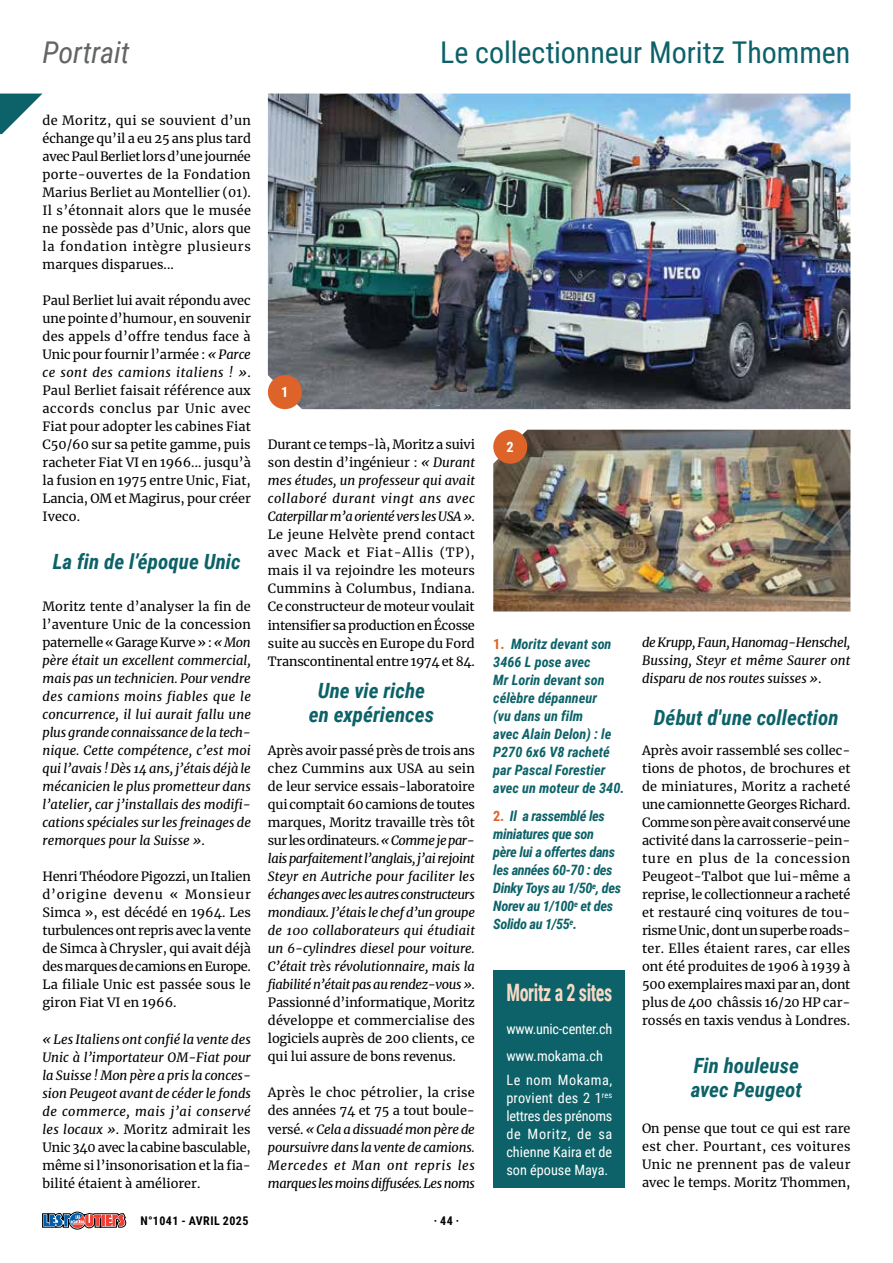
<style>
.page{position:relative;width:893px;height:1263px;background:#fff}
.page>*{position:absolute;margin:0;border:0;box-sizing:border-box;transform-origin:0 0}
.t1{font:30px "Roboto Condensed";color:#0c6268}
.t2{font:italic 30px "Roboto Condensed";letter-spacing:-.005em;color:#636466}
.t3{font:700 24px "Roboto Condensed";letter-spacing:-.02em;color:#f7dac6;scale:.75 1}
.t4{font:italic 700 21px/24px "Roboto Condensed";color:#0c6268;text-align:center}
.t5{font:italic 700 14.25px/18px "Roboto Condensed";letter-spacing:-.005em;color:#0c6268}
.t6{font:italic 700 14.25px/18px "Roboto Condensed";letter-spacing:-.025em;color:#0c6268}
.t7{font:14.25px/18px "Roboto Condensed";color:#fff}
.t8{font:700 14.25px "Roboto Condensed";color:#fff}
.t9{font:12.75px/18px "Merriweather";color:#000;text-align:justify}
.t10{font:italic 12.75px/18px "Merriweather";letter-spacing:-.005em;color:#000;text-align:justify}
.t11{font:700 12px "Roboto Condensed";letter-spacing:.035em;color:#000}
.s1{font-style:italic}
.s2{font-style:normal}
.s3{font-style:normal;color:#de6328}
</style>
<div class="page">
<div style="left:494px;top:971px;width:131px;height:217px;background:#0c6268"></div>
<img style="left:493px;top:430px;width:357px;height:181px">
<img style="left:268px;top:94px;width:582px;height:315px">
<div style="left:268px;top:375px;width:34px;height:34px;background:#de6328;border-radius:50%"></div>
<div style="left:493px;top:430px;width:34px;height:34px;background:#de6328;border-radius:50%"></div>
<svg style="left:42px;top:1212px;width:84px;height:17px"></svg>
<svg style="left:0;top:94px;width:42px;height:40px"></svg>
<h1 class="t2" style="left:43px;top:31px;width:89px">Portrait</h1>
<h1 class="t1" style="left:440px;top:31px;width:412px">Le collectionneur Moritz Thommen</h1>
<p class="t9" style="left:43px;top:111px;width:210px">de Moritz, qui se souvient d’un échange qu’il a eu 25 ans plus tard avec Paul Berliet lors d’une journée porte-ouvertes de la Fondation Marius Berliet au Montellier (01).<br>Il s’étonnait alors que le musée ne possède pas d’Unic, alors que la fondation intègre plusieurs marques disparues...</p>
<p class="t9" style="left:43px;top:291px;width:210px">Paul Berliet lui avait répondu avec une pointe d’humour, en souvenir des appels d’offre tendus face à Unic pour fournir l’armée : <span class="s1">« Parce ce sont des camions italiens ! »</span>.<br>Paul Berliet faisait référence aux accords conclus par Unic avec Fiat pour adopter les cabines Fiat C50/60 sur sa petite gamme, puis racheter Fiat VI en 1966... jusqu’à la fusion en 1975 entre Unic, Fiat, Lancia, OM et Magirus, pour créer Iveco.</p>
<h3 class="t4" style="left:53px;top:549px;width:189px">La fin de l’époque Unic</h3>
<p class="t10" style="left:43px;top:597px;width:210px"><span class="s2">Moritz tente d’analyser la fin de l’aventure Unic de la concession paternelle « Garage Kurve » :</span> « Mon père était un excellent commercial, mais pas un technicien. Pour vendre des camions moins fiables que le concurrence, il lui aurait fallu une plus grande connaissance de la tech&shy;nique. Cette compétence, c’est moi qui l’avais ! Dès 14 ans, j’étais déjà le mécanicien le plus prometteur dans l’atelier, car j’installais des modifi&shy;cations spéciales sur les freinages de remorques pour la Suisse »<span class="s2">.</span></p>
<p class="t9" style="left:43px;top:867px;width:210px">Henri Théodore Pigozzi, un Italien d’origine devenu « Monsieur Simca », est décédé en 1964. Les turbulences ont repris avec la vente de Simca à Chrysler, qui avait déjà des marques de camions en Europe.<br>La filiale Unic est passée sous le giron Fiat VI en 1966.</p>
<p class="t10" style="left:43px;top:1029px;width:210px">« Les Italiens ont confié la vente des Unic à l’importateur OM-Fiat pour la Suisse ! Mon père a pris la conces&shy;sion Peugeot avant de céder le fonds de commerce, mais j’ai conservé les locaux »<span class="s2">. Moritz admirait les Unic 340 avec la cabine basculable, même si l’insonorisation et la fia&shy;bilité étaient à améliorer.</span></p>
<p class="t8" style="left:281px;top:382px;width:9px">1</p>
<p class="t9" style="left:268px;top:435px;width:209px">Durant ce temps-là, Moritz a suivi son destin d’ingénieur : <span class="s1">« Durant mes études, un professeur qui avait collaboré durant vingt ans avec Caterpillar m’a orienté vers les USA »</span>.<br>Le jeune Helvète prend contact avec Mack et Fiat-Allis (TP), mais il va rejoindre les moteurs Cummins à Columbus, Indiana.<br>Ce constructeur de moteur voulait intensifier sa production en Écosse suite au succès en Europe du Ford Transcontinental entre 1974 et 84.</p>
<h3 class="t4" style="left:309px;top:678px;width:127px">Une vie riche en expériences</h3>
<p class="t9" style="left:268px;top:741px;width:209px">Après avoir passé près de trois ans chez Cummins aux USA au sein de leur service essais-laboratoire qui comptait 60 camions de toutes marques, Moritz travaille très tôt sur les ordinateurs. <span class="s1">« Comme je par&shy;lais parfaitement l’anglais, j’ai rejoint Steyr en Autriche pour faciliter les échanges avec les autres constructeurs mondiaux. J’étais le chef d’un groupe de 100 collaborateurs qui étudiait un 6-cylindres diesel pour voiture.<br>C’était très révolutionnaire, mais la fiabilité n’était pas au rendez-vous »</span>.<br>Passionné d’informatique, Moritz développe et commercialise des logiciels auprès de 200 clients, ce qui lui assure de bons revenus.</p>
<p class="t10" style="left:268px;top:1083px;width:209px"><span class="s2">Après le choc pétrolier, la crise des années 74 et 75 a tout boule&shy;versé.</span> « Cela a dissuadé mon père de poursuivre dans la vente de camions.<br>Mercedes et Man ont repris les marques les moins diffusées. Les noms</p>
<p class="t11" style="left:141px;top:1212px;width:109px">N°1041 - Avril 2025</p>
<p class="t11" style="left:434px;top:1212px;width:27px">· 44 ·</p>
<p class="t8" style="left:506px;top:437px;width:9px">2</p>
<p class="t5" style="left:493px;top:634px;width:133px"><span class="s3">1.</span> Moritz devant son<br>3466 L pose avec<br>Mr Lorin devant son célèbre dépanneur<br>(vu dans un film<br>avec Alain Delon) : le<br>P270 6x6 V8 racheté par Pascal Forestier avec un moteur de 340.</p>
<p class="t6" style="left:493px;top:807px;width:129px"><span class="s3">2.</span> Il a rassemblé les miniatures que son père lui a offertes dans les années 60-70 : des<br>Dinky Toys au 1/50<sup>e</sup>, des<br>Norev au 1/100<sup>e</sup> et des<br>Solido au 1/55<sup>e</sup>.</p>
<h2 class="t3" style="left:506px;top:976px;width:143px">Moritz a 2 sites</h2>
<p class="t7" style="left:506px;top:1015px;width:107px;line-height:26.5px">www.unic-center.ch www.mokama.ch</p>
<p class="t7" style="left:506px;top:1070px;width:107px;text-align:justify">Le nom Mokama, provient des 2 1<sup>res </sup>lettres des prénoms de Moritz, de sa chienne Kaira et de son épouse Maya.</p>
<p class="t10" style="left:642px;top:633px;width:210px">de Krupp, Faun, Hanomag-Henschel, Bussing, Steyr et même Saurer ont disparu de nos routes suisses »<span class="s2">.</span></p>
<h3 class="t4" style="left:654px;top:705px;width:186px">Début d'une collection</h3>
<p class="t9" style="left:642px;top:741px;width:210px">Après avoir rassemblé ses collec&shy;tions de photos, de brochures et de miniatures, Moritz a racheté une camionnette Georges Richard.<br>Comme son père avait conservé une activité dans la carrosserie-pein&shy;ture en plus de la concession Peugeot-Talbot que lui-même a reprise, le collectionneur a racheté et restauré cinq voitures de tou&shy;risme Unic, dont un superbe roads&shy;ter. Elles étaient rares, car elles ont été produites de 1906 à 1939 à 500 exemplaires maxi par an, dont plus de 400 châssis 16/20 HP car&shy;rossés en taxis vendus à Londres.</p>
<h3 class="t4" style="left:691px;top:1053px;width:113px;text-align:left">Fin houleuse avec Peugeot</h3>
<p class="t9" style="left:642px;top:1119px;width:210px">On pense que tout ce qui est rare est cher. Pourtant, ces voitures Unic ne prennent pas de valeur avec le temps. Moritz Thommen,</p>
</div>
